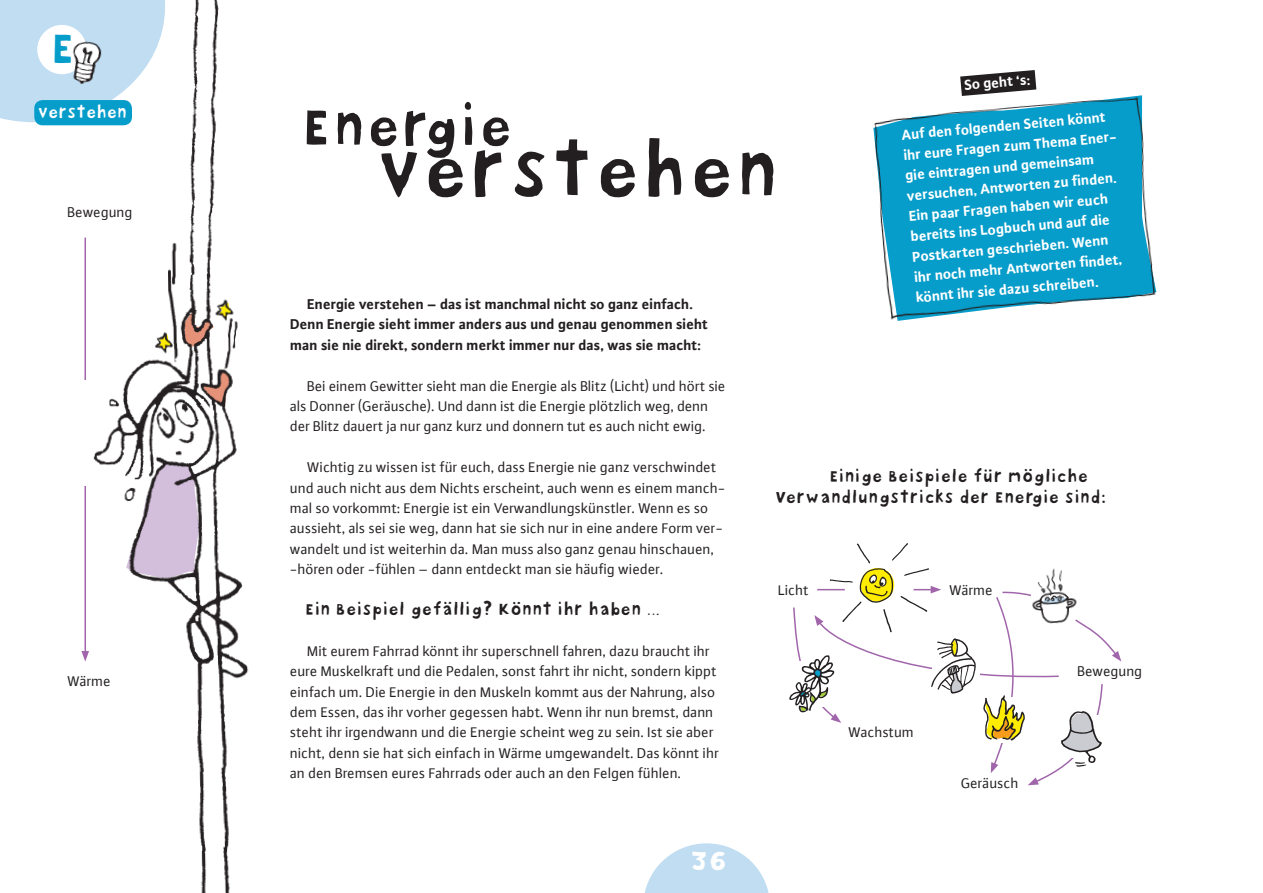
<style>
.page{position:relative;width:1263px;height:893px;background:#fff}
.page>*{position:absolute;margin:0;border:0;box-sizing:border-box;transform-origin:0 0}
.t1{font:72px "Bokka Solid";color:#231f20}
.t2{font:54px "Bokka Solid";color:#231f20}
.t3{font:44.85px "Bokka Solid";color:#079dca}
.t4{font:27px "Bokka Solid";color:#fff}
.t5{font:16.5px/20.4px "Bokka Solid";color:#231f20}
.t6{font:16.5px "Bokka Solid";letter-spacing:-.025em;color:#fff}
.t7{font:15px/20.4px "Plus Sans Normal";color:#231f20}
.t8{font:700 15px/20.4px "Plus Sans";color:#fff}
.t9{font:700 15px/20.4px "Plus Sans";color:#231f20;text-align:center}
</style>
<div class="page">
<svg style="left:645px;top:843px;width:124px;height:50px"></svg>
<div style="left:34px;top:100px;width:98px;height:25px;background:#079dca;border-radius:9px"></div>
<svg style="left:0;top:0;width:78px;height:122px"></svg>
<img style="left:66px;top:38px;width:12px;height:51px">
<img style="left:873px;top:95px;width:284px;height:226px">
<svg style="left:940px;top:70px;width:117px;height:37px"></svg>
<img style="left:857px;top:543px;width:72px;height:32px">
<img style="left:1047px;top:568px;width:15px;height:7px">
<img style="left:789px;top:694px;width:3px;height:6px">
<svg style="left:792px;top:575px;width:329px;height:210px"></svg>
<img style="left:1060px;top:707px;width:44px;height:63px">
<img style="left:78px;top:0;width:171px;height:893px">
<h3 class="t3" style="left:51px;top:18px;width:27px">E</h3>
<p class="t8" style="left:963px;top:75px;width:68px;rotate:-5deg">So geht ‘s:</p>
<p class="t6" style="left:39px;top:101px;width:90px">verstehen</p>
<h2 class="t2" style="left:303px;top:90px;width:214px">Energie</h2>
<p class="t8" style="left:901px;top:124px;width:215px;rotate:-5deg">Auf den folgenden Seiten könnt ihr eure Fragen zum Thema Ener&shy;gie eintragen und gemeinsam versuchen, Antworten zu fi nden.<br>Ein paar Fragen haben wir euch bereits ins Logbuch und auf die<br>Postkarten geschrieben. Wenn ihr noch mehr Antworten fi ndet, könnt ihr sie dazu schreiben.</p>
<h1 class="t1" style="left:379px;top:123px;width:404px">verstehen</h1>
<p class="t7" style="left:68px;top:202px;width:67px">Bewegung</p>
<p class="t9" style="left:290px;top:294px;width:419px">Energie verstehen – das ist manchmal nicht so ganz einfach.<br>Denn Energie sieht immer anders aus und genau genommen sieht man sie nie direkt, sondern merkt immer nur das, was sie macht:</p>
<p class="t7" style="left:290px;top:375px;width:437px;text-indent:17px">Bei einem Gewitter sieht man die Energie als Blitz (Licht) und hört sie als Donner (Geräusche). Und dann ist die Energie plötzlich weg, denn der Blitz dauert ja nur ganz kurz und donnern tut es auch nicht ewig.</p>
<p class="t7" style="left:290px;top:457px;width:437px;text-indent:17px">Wichtig zu wissen ist für euch, dass Energie nie ganz verschwindet und auch nicht aus dem Nichts erscheint, auch wenn es einem manch&shy;mal so vorkommt: Energie ist ein Verwandlungskünstler. Wenn es so aussieht, als sei sie weg, dann hat sie sich nur in eine andere Form ver&shy;wandelt und ist weiterhin da. Man muss also ganz genau hinschauen, -hören oder -fühlen – dann entdeckt man sie häufig wieder.</p>
<p class="t5" style="left:306px;top:599px;width:356px">Ein Beispiel gefällig? Könnt ihr haben …</p>
<p class="t7" style="left:290px;top:641px;width:430px;text-indent:17px">Mit eurem Fahrrad könnt ihr superschnell fahren, dazu braucht ihr eure Muskelkraft und die Pedalen, sonst fahrt ihr nicht, sondern kippt einfach um. Die Energie in den Muskeln kommt aus der Nahrung, also dem Essen, das ihr vorher gegessen habt. Wenn ihr nun bremst, dann steht ihr irgendwann und die Energie scheint weg zu sein. Ist sie aber nicht, denn sie hat sich einfach in Wärme umgewandelt. Das könnt ihr an den Bremsen eures Fahrrads oder auch an den Felgen fühlen.</p>
<p class="t5" style="left:776px;top:466px;width:333px;text-indent:54px">Einige Beispiele für mögliche<br>Verwandlungstricks der Energie sind:</p>
<p class="t7" style="left:778px;top:579px;width:32px">Licht</p>
<p class="t7" style="left:949px;top:579px;width:45px">Wärme</p>
<p class="t7" style="left:1077px;top:661px;width:67px">Bewegung</p>
<p class="t7" style="left:68px;top:671px;width:45px">Wärme</p>
<p class="t7" style="left:848px;top:722px;width:67px">Wachstum</p>
<p class="t7" style="left:961px;top:773px;width:59px">Geräusch</p>
<h3 class="t4" style="left:691px;top:843px;width:39px">36</h3>
</div>
